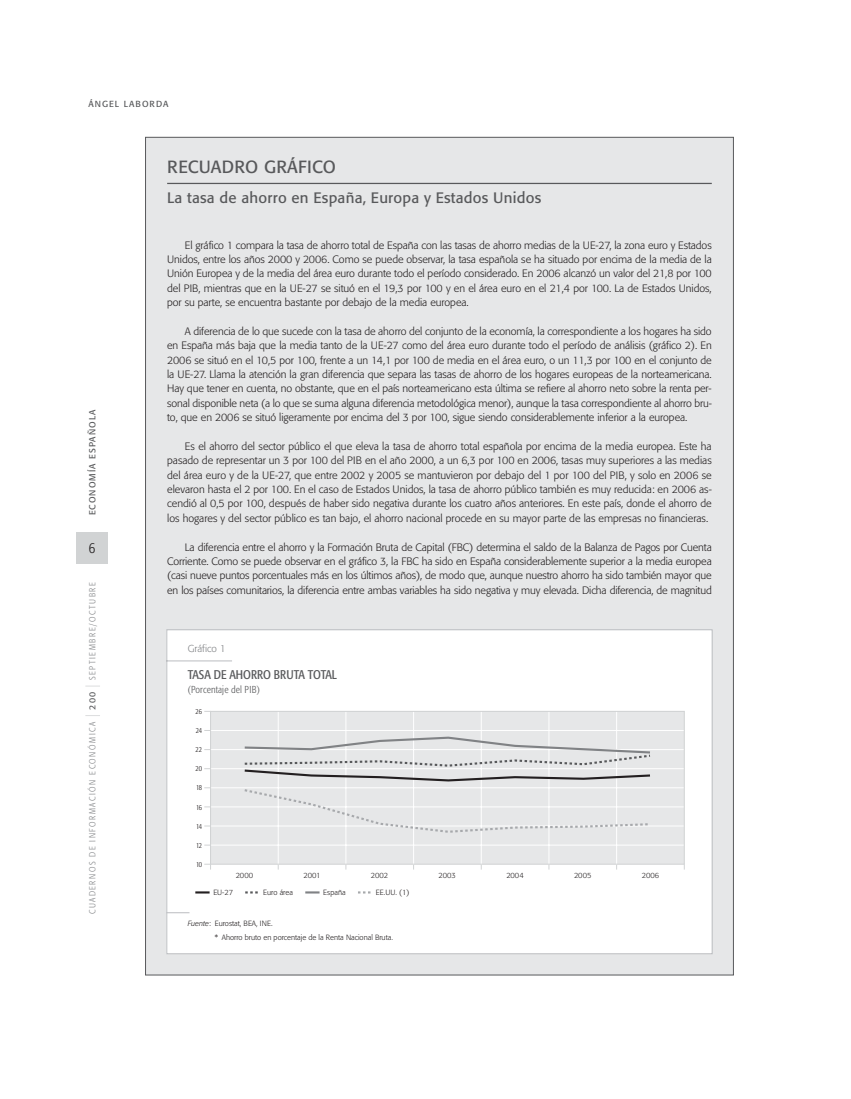
<style>
.page{position:relative;width:851px;height:1099px;background:#fff}
.page>*{position:absolute;margin:0;border:0;box-sizing:border-box;transform-origin:0 0}
.t1{font:17.5px "Formata";letter-spacing:.015em;color:#58595b}
.t2{font:15px "Formata";letter-spacing:.015em;color:#58595b}
.t3{font:300 condensed 15px "Formata";color:#231f20}
.t4{font:condensed 12.5px "Formata";color:#58595b}
.t5{font:300 10.62px/14.4px "Formata";letter-spacing:-.005em;color:#231f20;text-align:justify}
.t6{font:300 condensed 10px "Formata";letter-spacing:.015em;color:#58595b}
.t7{font:300 10px "Formata";color:#808285}
.t8{font:300 condensed 8.75px "Formata";letter-spacing:.175em;color:#808285}
.t9{font:8.75px "Formata";letter-spacing:.12em;color:#58595b}
.t10{font:300 7.5px/14.6px "Formata";color:#231f20}
.t11{font:300 condensed 7.5px "Formata";letter-spacing:-.06em;color:#231f20}
.s1{font-style:italic}
.s2{font-style:italic;color:#fff}
.s3{color:#fff}
</style>
<div class="page">
<div style="left:76px;top:532px;width:32px;height:32px;background:#d1d3d4"></div>
<svg style="left:85px;top:715px;width:15px;height:1px"></svg>
<svg style="left:86px;top:685px;width:14px;height:1px"></svg>
<div style="left:146px;top:138px;width:587px;height:836px;background:#e6e7e8"></div>
<hr style="left:167px;top:183px;width:544px;height:1px;background:#58595b">
<svg style="left:166px;top:629px;width:546px;height:325px"></svg>
<svg style="left:166px;top:912px;width:23px;height:1px"></svg>
<p class="t9" style="left:88px;top:100px;width:81px">ÁNGEL LABORDA</p>
<p class="t9" style="left:88px;top:515px;width:107px;rotate:-90deg">ECONOMÍA ESPAÑOLA</p>
<h2 class="t3" style="left:89px;top:542px;width:8px">6</h2>
<p class="t8" style="left:89px;top:680px;width:99px;rotate:-90deg">SEPTIEMBRE/OCTUBRE</p>
<p class="t9" style="left:88px;top:709px;width:20px;rotate:-90deg">200</p>
<p class="t8" style="left:89px;top:914px;width:194px;rotate:-90deg">CUADERNOS DE INFORMACIÓN ECONÓMICA</p>
<h1 class="t1" style="left:167px;top:159px;width:170px">RECUADRO GRÁFICO</h1>
<h2 class="t2" style="left:167px;top:191px;width:375px">La tasa de ahorro en España, Europa y Estados Unidos</h2>
<p class="t5" style="left:167px;top:238px;width:546px;text-indent:18px">El gráfico 1 compara la tasa de ahorro total de España con las tasas de ahorro medias de la UE-27, la zona euro y Estados Unidos, entre los años 2000 y 2006. Como se puede observar, la tasa española se ha situado por encima de la media de la Unión Europea y de la media del área euro durante todo el período considerado. En 2006 alcanzó un valor del 21,8 por 100 del PIB, mientras que en la UE-27 se situó en el 19,3 por 100 y en el área euro en el 21,4 por 100. La de Estados Unidos, por su parte, se encuentra bastante por debajo de la media europea.</p>
<p class="t5" style="left:167px;top:325px;width:546px;text-indent:18px">A diferencia de lo que sucede con la tasa de ahorro del conjunto de la economía, la correspondiente a los hogares ha sido en España más baja que la media tanto de la UE-27 como del área euro durante todo el período de análisis (gráfico 2). En 2006 se situó en el 10,5 por 100, frente a un 14,1 por 100 de media en el área euro, o un 11,3 por 100 en el conjunto de la UE-27. Llama la atención la gran diferencia que separa las tasas de ahorro de los hogares europeas de la norteamericana.<br>Hay que tener en cuenta, no obstante, que en el país norteamericano esta última se refiere al ahorro neto sobre la renta per&shy;sonal disponible neta (a lo que se suma alguna diferencia metodológica menor), aunque la tasa correspondiente al ahorro bru&shy;to, que en 2006 se situó ligeramente por encima del 3 por 100, sigue siendo considerablemente inferior a la europea.</p>
<p class="t5" style="left:167px;top:440px;width:546px;text-indent:18px">Es el ahorro del sector público el que eleva la tasa de ahorro total española por encima de la media europea. Este ha pasado de representar un 3 por 100 del PIB en el año 2000, a un 6,3 por 100 en 2006, tasas muy superiores a las medias del área euro y de la UE-27, que entre 2002 y 2005 se mantuvieron por debajo del 1 por 100 del PIB, y solo en 2006 se elevaron hasta el 2 por 100. En el caso de Estados Unidos, la tasa de ahorro público también es muy reducida: en 2006 as&shy;cendió al 0,5 por 100, después de haber sido negativa durante los cuatro años anteriores. En este país, donde el ahorro de los hogares y del sector público es tan bajo, el ahorro nacional procede en su mayor parte de las empresas no financieras.</p>
<p class="t5" style="left:167px;top:540px;width:546px;text-indent:18px">La diferencia entre el ahorro y la Formación Bruta de Capital (FBC) determina el saldo de la Balanza de Pagos por Cuenta Corriente. Como se puede observar en el gráfico 3, la FBC ha sido en España considerablemente superior a la media europea (casi nueve puntos porcentuales más en los últimos años), de modo que, aunque nuestro ahorro ha sido también mayor que en los países comunitarios, la diferencia entre ambas variables ha sido negativa y muy elevada. Dicha diferencia, de magnitud</p>
<p class="t7" style="left:188px;top:643px;width:39px">Gráfico 1</p>
<p class="t4" style="left:188px;top:669px;width:151px">TASA DE AHORRO BRUTA TOTAL</p>
<p class="t6" style="left:188px;top:685px;width:74px">(Porcentaje del PIB)</p>
<p class="t11" style="left:195px;top:708px;width:8px">26</p>
<p class="t11" style="left:195px;top:746px;width:8px">22</p>
<p class="t11" style="left:195px;top:765px;width:8px">20</p>
<p class="t11" style="left:196px;top:784px;width:7px">18</p>
<p class="t11" style="left:196px;top:803px;width:7px">16</p>
<p class="t11" style="left:196px;top:822px;width:7px">14</p>
<p class="t11" style="left:196px;top:861px;width:7px">10</p>
<p class="t11" style="left:196px;top:727px;width:8px">24</p>
<p class="t11" style="left:196px;top:842px;width:8px">12</p>
<p class="t10" style="left:236px;top:868px;width:19px">2000</p>
<p class="t10" style="left:303px;top:868px;width:19px">2001</p>
<p class="t10" style="left:371px;top:868px;width:19px">2002</p>
<p class="t10" style="left:438px;top:868px;width:19px">2003</p>
<p class="t10" style="left:506px;top:868px;width:19px">2004</p>
<p class="t10" style="left:574px;top:868px;width:19px">2005</p>
<p class="t10" style="left:641px;top:868px;width:19px">2006</p>
<p class="t10" style="left:323px;top:885px;width:24px">España</p>
<p class="t10" style="left:376px;top:885px;width:35px">EE.UU. (1)</p>
<p class="t10" style="left:263px;top:885px;width:31px">Euro área</p>
<p class="t10" style="left:213px;top:885px;width:21px">EU-27</p>
<p class="t10" style="left:188px;top:916px;width:207px"><span class="s1">Fuente</span>: Eurostat, BEA, INE.<br><span class="s2">Fuente</span><span class="s3">:</span> * Ahorro bruto en porcentaje de la Renta Nacional Bruta.</p>
</div>
